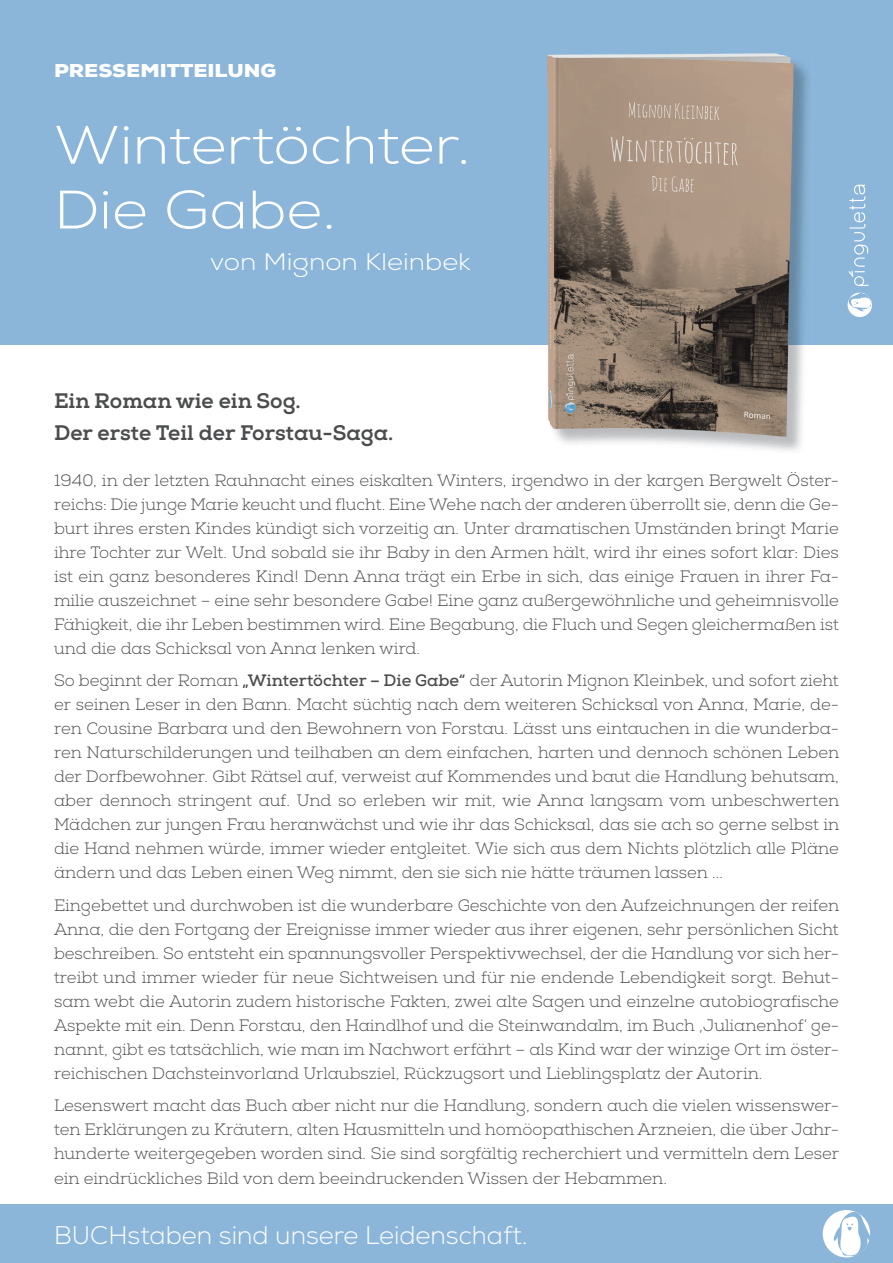
<style>
.page{position:relative;width:893px;height:1263px;background:#fff}
.page>*{position:absolute;margin:0;border:0;box-sizing:border-box;transform-origin:0 0}
.t1{font:300 54px/64.8px "Nexa";color:#fff;scale:1.13 1}
.t2{font:300 25.5px "Nexa";color:#fff}
.t3{font:300 24px "Nexa";color:#fff;scale:1.13 1}
.t4{font:800 21px/32.5px "Nexa Slab";color:#4b4c4d}
.t5{font:900 18px "Nexa";color:#fff;scale:1.13 1}
.t6{font:300 16.5px/24px "Nexa Slab";color:#4b4c4d;text-align:justify}
.s1{font-weight:700}
</style>
<div class="page">
<div style="left:0;top:0;width:893px;height:344px;background:#8bb6da"></div>
<div style="left:0;top:1204px;width:893px;height:59px;background:#8bb6da"></div>
<img style="left:512px;top:344px;width:38px;height:78px">
<img style="left:547px;top:53px;width:234px;height:36px">
<img style="left:548px;top:89px;width:2px;height:255px">
<img style="left:550px;top:55px;width:262px;height:396px">
<div style="left:848px;top:293px;width:24px;height:24px;background:#fff;border-radius:50%"></div>
<svg style="left:847px;top:293px;width:25px;height:20px"></svg>
<svg style="left:848px;top:185px;width:20px;height:101px"></svg>
<div style="left:823px;top:1210px;width:47px;height:47px;background:#fff;border-radius:50%"></div>
<svg style="left:831px;top:1210px;width:39px;height:47px"></svg>
<p class="t5" style="left:54px;top:59px;width:198px">PRESSEMITTEILUNG</p>
<h1 class="t1" style="left:54px;top:114px;width:370px">Wintertöchter.<br>Die Gabe.</h1>
<h3 class="t3" style="left:210px;top:248px;width:233px">von Mignon Kleinbek</h3>
<p class="t4" style="left:54px;top:384px;width:341px">Ein Roman wie ein Sog.<br>Der erste Teil der Forstau-Saga.</p>
<p class="t6" style="left:54px;top:468px;width:786px">1940, in der letzten Rauhnacht eines eiskalten Winters, irgendwo in der kargen Bergwelt Öster&shy;reichs: Die junge Marie keucht und flucht. Eine Wehe nach der anderen überrollt sie, denn die Ge&shy;burt ihres ersten Kindes kündigt sich vorzeitig an. Unter dramatischen Umständen bringt Marie ihre Tochter zur Welt. Und sobald sie ihr Baby in den Armen hält, wird ihr eines sofort klar: Dies ist ein ganz besonderes Kind! Denn Anna trägt ein Erbe in sich, das einige Frauen in ihrer Fa&shy;milie auszeichnet – eine sehr besondere Gabe! Eine ganz außergewöhnliche und geheimnisvolle Fähigkeit, die ihr Leben bestimmen wird. Eine Begabung, die Fluch und Segen gleichermaßen ist und die das Schicksal von Anna lenken wird.</p>
<p class="t6" style="left:54px;top:669px;width:787px">So beginnt der Roman <span class="s1">„Wintertöchter – Die Gabe“</span> der Autorin Mignon Kleinbek, und sofort zieht er seinen Leser in den Bann. Macht süchtig nach dem weiteren Schicksal von Anna, Marie, de&shy;ren Cousine Barbara und den Bewohnern von Forstau. Lässt uns eintauchen in die wunderba&shy;ren Naturschilderungen und teilhaben an dem einfachen, harten und dennoch schönen Leben der Dorfbewohner. Gibt Rätsel auf, verweist auf Kommendes und baut die Handlung behutsam, aber dennoch stringent auf. Und so erleben wir mit, wie Anna langsam vom unbeschwerten Mädchen zur jungen Frau heranwächst und wie ihr das Schicksal, das sie ach so gerne selbst in die Hand nehmen würde, immer wieder entgleitet. Wie sich aus dem Nichts plötzlich alle Pläne ändern und das Leben einen Weg nimmt, den sie sich nie hätte träumen lassen ...</p>
<p class="t6" style="left:54px;top:893px;width:787px">Eingebettet und durchwoben ist die wunderbare Geschichte von den Aufzeichnungen der reifen Anna, die den Fortgang der Ereignisse immer wieder aus ihrer eigenen, sehr persönlichen Sicht beschreiben. So entsteht ein spannungsvoller Perspektivwechsel, der die Handlung vor sich her&shy;treibt und immer wieder für neue Sichtweisen und für nie endende Lebendigkeit sorgt. Behut&shy;sam webt die Autorin zudem historische Fakten, zwei alte Sagen und einzelne autobiografische Aspekte mit ein. Denn Forstau, den Haindlhof und die Steinwandalm, im Buch ‚Julianenhof’ ge&shy;nannt, gibt es tatsächlich, wie man im Nachwort erfährt – als Kind war der winzige Ort im öster&shy;reichischen Dachsteinvorland Urlaubsziel, Rückzugsort und Lieblingsplatz der Autorin.</p>
<p class="t6" style="left:54px;top:1094px;width:787px">Lesenswert macht das Buch aber nicht nur die Handlung, sondern auch die vielen wissenswer&shy;ten Erklärungen zu Kräutern, alten Hausmitteln und homöopathischen Arzneien, die über Jahr&shy;hunderte weitergegeben worden sind. Sie sind sorgfältig recherchiert und vermitteln dem Leser ein eindrückliches Bild von dem beeindruckenden Wissen der Hebammen.</p>
<h2 class="t2" style="left:54px;top:1220px;width:475px">BUCHstaben sind unsere Leidenschaft.</h2>
</div>
